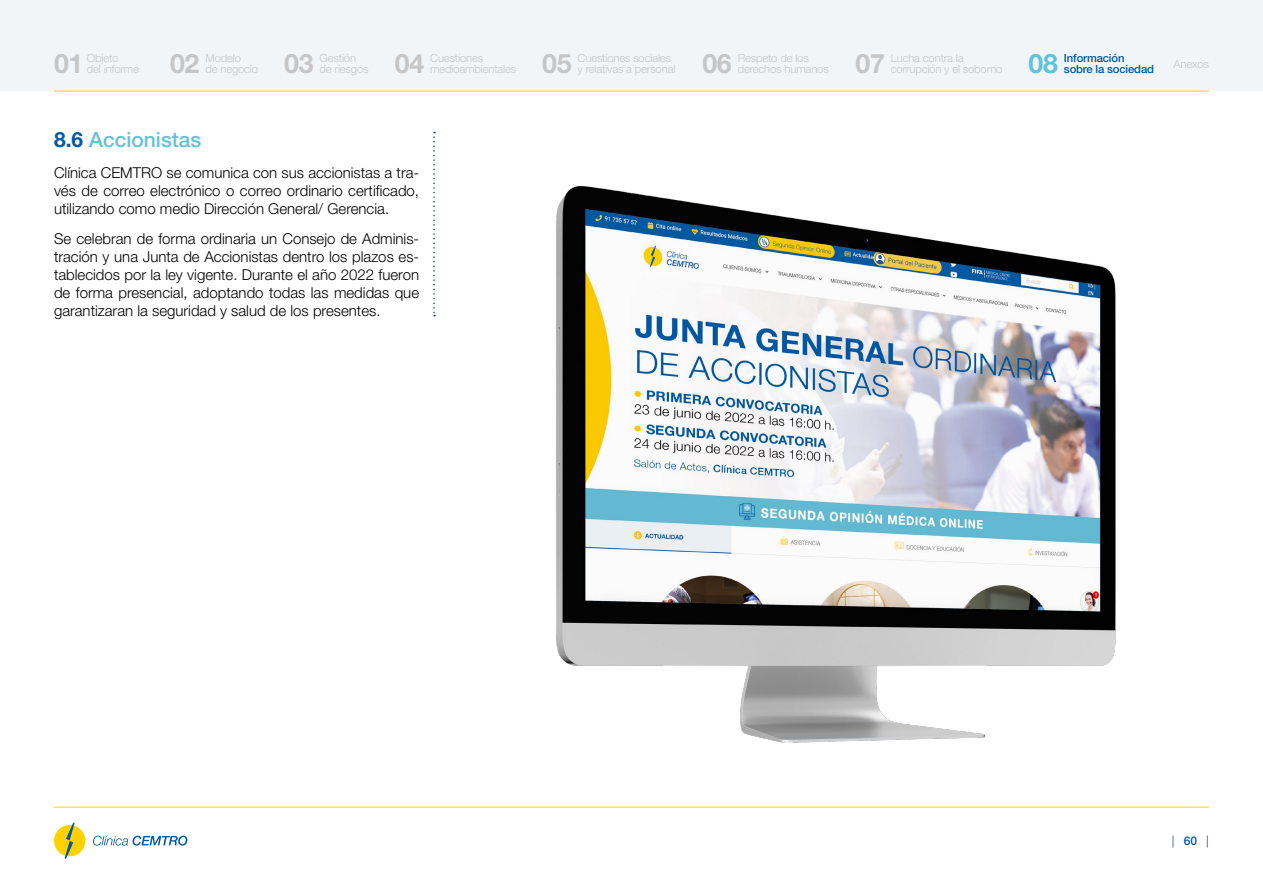
<style>
.page{position:relative;width:1263px;height:893px;background:#fff}
.page>*{position:absolute;margin:0;border:0;box-sizing:border-box;transform-origin:0 0}
.t1{font:700 26.7px "Helvetica Neue LT Std";letter-spacing:-.015em;color:#c6c6c6}
.t2{font:700 26.7px "Helvetica Neue LT Std";color:#61c3d9}
.t3{font:500 21px "Helvetica Neue LT Pro";color:#61c3d9}
.t4{font:300 15px/18px "Helvetica Neue LT Pro";color:#000;text-align:justify}
.t5{font:300 12px "Helvetica Neue LT Pro";color:#103d64}
.t6{font:300 11.25px "Helvetica Neue LT Pro";letter-spacing:-.015em;color:#c6c6c6}
.t7{font:500 11.25px "Helvetica Neue LT Pro";letter-spacing:-.015em;color:#0059a3}
.s1{font-family:"Helvetica Neue LT Std";font-weight:700;color:#0059a3}
.s2{font-weight:500;color:#0059a3}
</style>
<div class="page">
<div style="left:0;top:0;width:1263px;height:91px;background:#f2f5f8"></div>
<hr style="left:54px;top:91px;width:1155px;height:1px;background:#ffd100">
<hr style="left:54px;top:807px;width:1155px;height:1px;background:#ffd100">
<svg style="left:93px;top:836px;width:94px;height:10px"></svg>
<div style="left:54px;top:825px;width:31px;height:31px;background:#ffd100;border-radius:50%"></div>
<svg style="left:65px;top:822px;width:10px;height:37px"></svg>
<svg style="left:433px;top:132px;width:2px;height:38px"></svg>
<img style="left:433px;top:170px;width:683px;height:573px">
<p class="t6" style="left:87px;top:51px;width:33px">Objeto</p>
<h1 class="t1" style="left:54px;top:47px;width:31px">01</h1>
<p class="t6" style="left:87px;top:62px;width:54px">del informe</p>
<h1 class="t1" style="left:170px;top:47px;width:31px">02</h1>
<p class="t6" style="left:205px;top:62px;width:54px">de negocio</p>
<p class="t6" style="left:205px;top:51px;width:37px">Modelo</p>
<p class="t6" style="left:320px;top:51px;width:38px">Gestión</p>
<h1 class="t1" style="left:284px;top:47px;width:31px">03</h1>
<p class="t6" style="left:320px;top:62px;width:50px">de riesgos</p>
<p class="t6" style="left:430px;top:51px;width:54px">Cuestiones</p>
<h1 class="t1" style="left:395px;top:47px;width:31px">04</h1>
<p class="t6" style="left:430px;top:62px;width:88px">medioambientales</p>
<p class="t6" style="left:578px;top:51px;width:95px">Cuestiones sociales</p>
<h1 class="t1" style="left:542px;top:47px;width:31px">05</h1>
<p class="t6" style="left:578px;top:62px;width:99px">y relativas a personal</p>
<h1 class="t1" style="left:702px;top:47px;width:31px">06</h1>
<p class="t6" style="left:738px;top:62px;width:93px">derechos humanos</p>
<p class="t6" style="left:738px;top:51px;width:73px">Respeto de los</p>
<h1 class="t1" style="left:855px;top:47px;width:31px">07</h1>
<p class="t6" style="left:891px;top:62px;width:113px">corrupción y el soborno</p>
<p class="t6" style="left:891px;top:51px;width:74px">Lucha contra la</p>
<p class="t7" style="left:1064px;top:51px;width:62px">Información</p>
<h1 class="t2" style="left:1029px;top:47px;width:31px">08</h1>
<p class="t7" style="left:1064px;top:62px;width:92px">sobre la sociedad</p>
<p class="t6" style="left:1173px;top:57px;width:37px">Anexos</p>
<h2 class="t3" style="left:54px;top:127px;width:149px"><span class="s1">8.6</span> Accionistas</h2>
<p class="t4" style="left:54px;top:163px;width:367px">Clínica CEMTRO se comunica con sus accionistas a tra&shy;vés de correo electrónico o correo ordinario certificado, utilizando como medio Dirección General/ Gerencia.</p>
<p class="t4" style="left:54px;top:230px;width:367px">Se celebran de forma ordinaria un Consejo de Adminis&shy;tración y una Junta de Accionistas dentro los plazos es&shy;tablecidos por la ley vigente. Durante el año 2022 fueron de forma presencial, adoptando todas las medidas que garantizaran la seguridad y salud de los presentes.</p>
<p class="t5" style="left:1172px;top:833px;width:39px">| <span class="s2">60</span> |</p>
</div>
